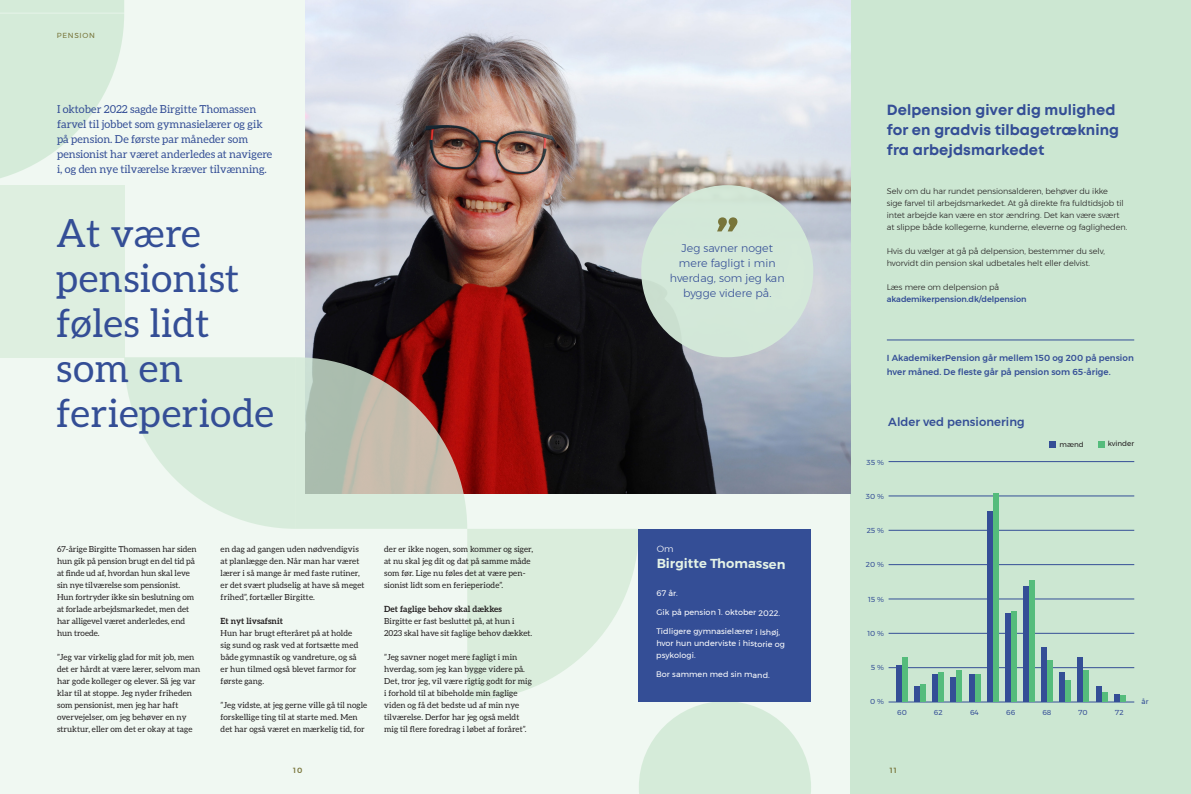
<style>
.page{position:relative;width:1191px;height:794px;background:#f0f8f2}
.page>*{position:absolute;margin:0;border:0;box-sizing:border-box;transform-origin:0 0}
.t1{font:39px/45px "Aleo";letter-spacing:.01em;color:#344e96}
.Brød{font:700 14.7px/20px "Mont";letter-spacing:.005em;color:#344e96}
.Manchet{font:600 13px "Montserrat";color:#e4f2e6}
.Manchet-2{font:500 11.6px "Montserrat";letter-spacing:.005em;color:#344e96}
.Manchet-3{font:11px/15px "Aleo";color:#344e96}
.Citat{font:300 11px/15px "Montserrat";letter-spacing:.005em;color:#344e96;text-align:center}
.Manchet-4{font:300 9px "Montserrat";color:#fff}
.Brød-2{font:500 8.7px/14px "Montserrat";letter-spacing:.005em;color:#344e96}
.Mellemrubrik{font:700 8.5px "Aleo";letter-spacing:.005em;color:#231f20}
.Brød-3{font:8.3px/12px "Aleo";letter-spacing:.005em;color:#231f20}
.Brød-4{font:300 8.1px/12px "Montserrat";letter-spacing:-.005em;color:#231f20}
.Brød-5{font:500 8.1px/12px "Montserrat";letter-spacing:-.005em;color:#344e96}
.t2{font:8px/11.9px "Montserrat";color:#fff}
.t3{font:500 7.5px "Montserrat";color:#78753a}
.Sidehoved{font:7.3px "Montserrat";letter-spacing:.1em;color:#78753a}
.t4{font:7.2px "Montserrat";color:#344e96}
.t5{font:7.2px "Montserrat";color:#231f20}
.s1{font-weight:300;color:#231f20}
</style>
<div class="page">
<div style="left:850px;top:0;width:341px;height:794px;background:#cce7d2"></div>
<img style="left:306px;top:0;width:544px;height:493px">
<svg style="left:0;top:0;width:124px;height:178px"></svg>
<svg style="left:124px;top:357px;width:687px;height:437px"></svg>
<div style="left:639px;top:529px;width:172px;height:172px;background:#344e96"></div>
<div style="left:641px;top:185px;width:172px;height:172px;background:#d4ead9;border-radius:50%"></div>
<svg style="left:717px;top:217px;width:20px;height:14px"></svg>
<div style="left:0;top:185px;width:124px;height:172px;background:#daeddc"></div>
<svg style="left:1098px;top:441px;width:6px;height:6px"></svg>
<div style="left:1049px;top:441px;width:7px;height:7px;background:#344e96"></div>
<hr style="left:887px;top:340px;width:247px;height:1px;background:#344e96">
<hr style="left:888px;top:633px;width:246px;height:1px;background:#344e96">
<hr style="left:888px;top:564px;width:246px;height:1px;background:#344e96">
<hr style="left:888px;top:667px;width:246px;height:1px;background:#344e96">
<hr style="left:888px;top:599px;width:246px;height:1px;background:#344e96">
<hr style="left:888px;top:530px;width:246px;height:1px;background:#344e96">
<hr style="left:888px;top:496px;width:246px;height:1px;background:#344e96">
<hr style="left:888px;top:461px;width:246px;height:1px;background:#344e96">
<hr style="left:888px;top:702px;width:246px;height:1px;background:#344e96">
<div style="left:896px;top:665px;width:6px;height:37px;background:#344e96"></div>
<div style="left:902px;top:657px;width:6px;height:45px;background:#55bc7c"></div>
<div style="left:914px;top:686px;width:6px;height:16px;background:#344e96"></div>
<div style="left:920px;top:684px;width:6px;height:18px;background:#55bc7c"></div>
<div style="left:932px;top:675px;width:6px;height:27px;background:#344e96"></div>
<div style="left:938px;top:672px;width:6px;height:30px;background:#55bc7c"></div>
<div style="left:950px;top:677px;width:6px;height:25px;background:#344e96"></div>
<div style="left:956px;top:670px;width:6px;height:32px;background:#55bc7c"></div>
<div style="left:968px;top:674px;width:6px;height:28px;background:#344e96"></div>
<div style="left:974px;top:675px;width:6px;height:27px;background:#55bc7c"></div>
<div style="left:986px;top:512px;width:6px;height:190px;background:#344e96"></div>
<div style="left:992px;top:493px;width:6px;height:209px;background:#55bc7c"></div>
<div style="left:1004px;top:613px;width:6px;height:89px;background:#344e96"></div>
<div style="left:1010px;top:611px;width:6px;height:91px;background:#55bc7c"></div>
<div style="left:1023px;top:587px;width:6px;height:115px;background:#344e96"></div>
<div style="left:1029px;top:580px;width:6px;height:122px;background:#55bc7c"></div>
<div style="left:1041px;top:648px;width:6px;height:54px;background:#344e96"></div>
<div style="left:1047px;top:660px;width:6px;height:42px;background:#55bc7c"></div>
<div style="left:1059px;top:672px;width:6px;height:30px;background:#344e96"></div>
<div style="left:1065px;top:680px;width:6px;height:22px;background:#55bc7c"></div>
<div style="left:1077px;top:657px;width:6px;height:45px;background:#344e96"></div>
<div style="left:1083px;top:670px;width:6px;height:32px;background:#55bc7c"></div>
<div style="left:1095px;top:686px;width:6px;height:16px;background:#344e96"></div>
<div style="left:1101px;top:692px;width:6px;height:10px;background:#55bc7c"></div>
<div style="left:1113px;top:694px;width:6px;height:8px;background:#344e96"></div>
<div style="left:1119px;top:695px;width:6px;height:7px;background:#55bc7c"></div>
<p class="Sidehoved" style="left:57px;top:30px;width:40px">PENSION</p>
<p class="Manchet-3" style="left:57px;top:101px;width:217px">I oktober 2022 sagde Birgitte Thomassen farvel til jobbet som gymnasielærer og gik på pension. De første par måneder som pensionist har været anderledes at navigere i, og den nye tilværelse kræver tilvænning.</p>
<p class="t1" style="left:56px;top:210px;width:220px">At være pensionist føles lidt som en ferieperiode</p>
<p class="Brød-3" style="left:57px;top:543px;width:141px">67-årige Birgitte Thomassen har siden hun gik på pension brugt en del tid på at finde ud af, hvordan hun skal leve sin nye tilværelse som pensionist.<br>Hun fortryder ikke sin beslutning om at forlade arbejdsmarkedet, men det har alligevel været anderledes, end hun troede.</p>
<p class="Brød-3" style="left:57px;top:651px;width:145px">”Jeg var virkelig glad for mit job, men det er hårdt at være lærer, selvom man har gode kolleger og elever. Så jeg var klar til at stoppe. Jeg nyder friheden som pensionist, men jeg har haft overvejelser, om jeg behøver en ny struktur, eller om det er okay at tage</p>
<p class="Brød-3" style="left:221px;top:543px;width:145px">en dag ad gangen uden nødvendigvis at planlægge den. Når man har været lærer i så mange år med faste rutiner, er det svært pludselig at have så meget frihed”, fortæller Birgitte.</p>
<p class="Mellemrubrik" style="left:221px;top:616px;width:64px">Et nyt livsafsnit</p>
<p class="Brød-3" style="left:221px;top:627px;width:139px">Hun har brugt efteråret på at holde sig sund og rask ved at fortsætte med både gymnastik og vandreture, og så er hun tilmed også blevet farmor for første gang.</p>
<p class="Brød-3" style="left:221px;top:699px;width:148px">”Jeg vidste, at jeg gerne ville gå til nogle forskellige ting til at starte med. Men det har også været en mærkelig tid, for</p>
<p class="t3" style="left:293px;top:764px;width:11px">10</p>
<p class="Brød-3" style="left:384px;top:543px;width:150px">der er ikke nogen, som kommer og siger, at nu skal jeg dit og dat på samme måde som før. Lige nu føles det at være pen&shy;sionist lidt som en ferieperiode”.</p>
<p class="Mellemrubrik" style="left:384px;top:604px;width:119px">Det faglige behov skal dækkes</p>
<p class="Brød-3" style="left:384px;top:615px;width:150px">Birgitte er fast besluttet på, at hun i<br>2023 skal have sit faglige behov dækket.</p>
<p class="Brød-3" style="left:384px;top:651px;width:149px">”Jeg savner noget mere fagligt i min hverdag, som jeg kan bygge videre på.<br>Det, tror jeg, vil være rigtig godt for mig i forhold til at bibeholde min faglige viden og få det bedste ud af min nye tilværelse. Derfor har jeg også meldt mig til flere foredrag i løbet af foråret”.</p>
<p class="Citat" style="left:670px;top:241px;width:116px">Jeg savner noget mere fagligt i min hverdag, som jeg kan bygge videre på.</p>
<p class="Manchet-4" style="left:656px;top:542px;width:18px">Om</p>
<p class="Manchet" style="left:656px;top:553px;width:130px">Birgitte Thomassen</p>
<p class="t2" style="left:656px;top:587px;width:23px">67 år.</p>
<p class="t2" style="left:656px;top:606px;width:125px">Gik på pension 1. oktober 2022.</p>
<p class="t2" style="left:656px;top:625px;width:130px">Tidligere gymnasielærer i Ishøj, hvor hun underviste i historie og psykologi.</p>
<p class="t2" style="left:656px;top:668px;width:115px">Bor sammen med sin mand.</p>
<p class="Brød" style="left:887px;top:99px;width:234px">Delpension giver dig mulighed for en gradvis tilbagetrækning fra arbejdsmarkedet</p>
<p class="Brød-4" style="left:887px;top:185px;width:242px">Selv om du har rundet pensionsalderen, behøver du ikke<br>sige farvel til arbejdsmarkedet. At gå direkte fra fuldtidsjob til intet arbejde kan være en stor ændring. Det kan være svært at slippe både kollegerne, kunderne, eleverne og fagligheden.</p>
<p class="Brød-4" style="left:887px;top:245px;width:220px">Hvis du vælger at gå på delpension, bestemmer du selv, hvorvidt din pension skal udbetales helt eller delvist.</p>
<p class="Brød-5" style="left:887px;top:281px;width:141px"><span class="s1">Læs mere om delpension på </span>akademikerpension.dk/delpension</p>
<p class="Brød-2" style="left:887px;top:351px;width:248px">I AkademikerPension går mellem 150 og 200 på pension hver måned. De fleste går på pension som 65-årige.</p>
<p class="Manchet-2" style="left:888px;top:413px;width:138px">Alder ved pensionering</p>
<p class="t4" style="left:866px;top:457px;width:19px">35 %</p>
<p class="t4" style="left:866px;top:491px;width:20px">30 %</p>
<p class="t4" style="left:866px;top:525px;width:19px">25 %</p>
<p class="t4" style="left:866px;top:559px;width:20px">20 %</p>
<p class="t4" style="left:868px;top:593px;width:17px">15 %</p>
<p class="t4" style="left:867px;top:627px;width:18px">10 %</p>
<p class="t4" style="left:871px;top:662px;width:15px">5 %</p>
<p class="t4" style="left:870px;top:696px;width:15px">0 %</p>
<p class="t5" style="left:1059px;top:438px;width:26px">mænd</p>
<p class="t5" style="left:1107px;top:438px;width:28px">kvinder</p>
<p class="t4" style="left:1141px;top:696px;width:8px">år</p>
<p class="t4" style="left:897px;top:707px;width:11px">60</p>
<p class="t4" style="left:933px;top:707px;width:10px">62</p>
<p class="t4" style="left:970px;top:707px;width:10px">64</p>
<p class="t4" style="left:1006px;top:707px;width:11px">66</p>
<p class="t4" style="left:1042px;top:707px;width:11px">68</p>
<p class="t4" style="left:1078px;top:707px;width:11px">70</p>
<p class="t4" style="left:1115px;top:707px;width:10px">72</p>
<p class="t3" style="left:890px;top:764px;width:8px">11</p>
</div>
